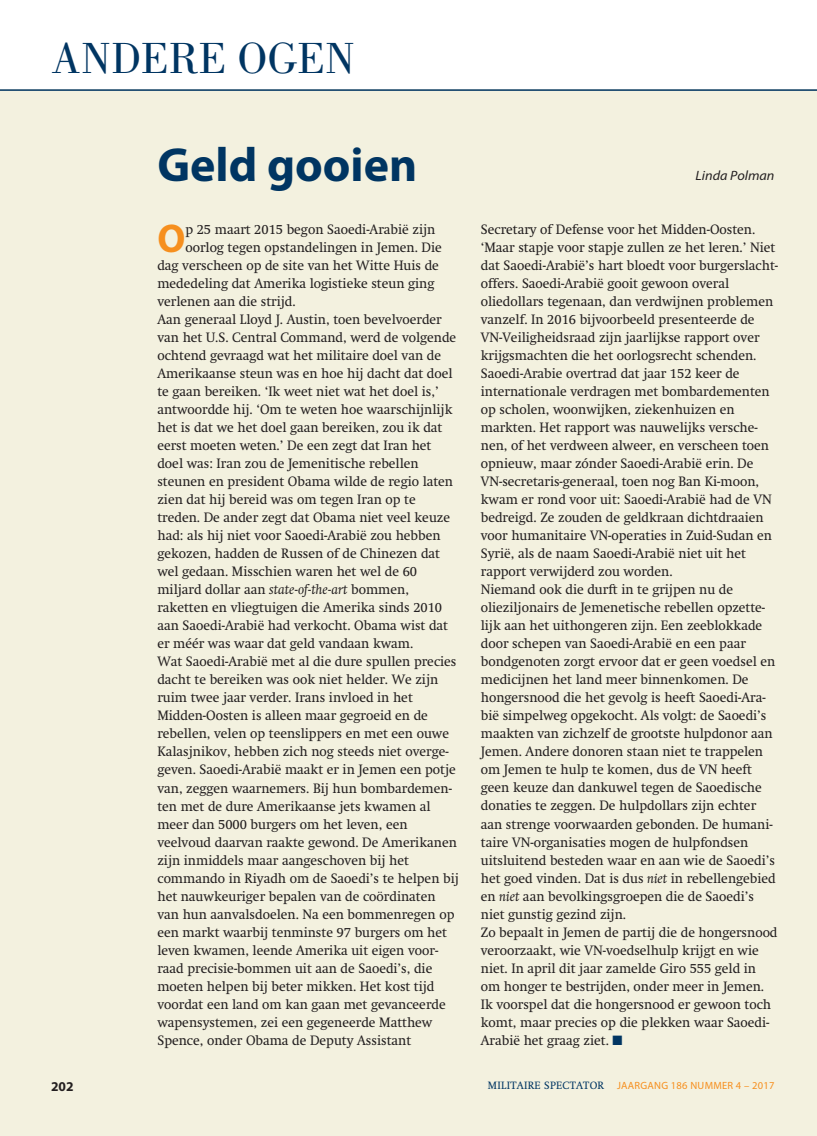
<style>
.page{position:relative;width:817px;height:1136px;background:#fff}
.page>*{position:absolute;margin:0;border:0;box-sizing:border-box;transform-origin:0 0}
.t1{font:700 48px "Myriad Pro";color:#003562}
.t2{font:45px "Bodoni";color:#003562}
.t3{font:700 40.2px "Myriad Pro";color:#f68f1e}
.t4{font:13.5px/18px "Swift";color:#231f20}
.t5{font:italic 13.5px "Myriad Pro";color:#231f20;scale:1.05 1}
.t6{font:700 13.5px "Myriad Pro";color:#231f20}
.t7{font:10.5px "Myriad Pro";letter-spacing:.025em;color:#f68f1e}
.s1{font-style:italic}
.s2{color:#003562}
.s3{font-family:"Swift";color:#003562}
</style>
<div class="page">
<div style="left:0;top:89px;width:816px;height:1046px;background:#f3f1df"></div>
<hr style="left:0;top:89px;width:816px;height:2px;background:#003562">
<h2 class="t2" style="left:51px;top:33px;width:305px">ANDERE OGEN</h2>
<h1 class="t1" style="left:157px;top:138px;width:261px">Geld gooien</h1>
<h3 class="t3" style="left:157px;top:216px;width:29px">O</h3>
<p class="t4" style="left:185px;top:220px;width:251px">p 25 maart 2015 begon Saoedi-Arabië zijn</p>
<p class="t4" style="left:185px;top:238px;width:258px">oorlog tegen opstandelingen in Jemen. Die</p>
<p class="t4" style="left:157px;top:256px;width:283px">dag verscheen op de site van het Witte Huis de</p>
<p class="t4" style="left:157px;top:274px;width:278px">mededeling dat Amerika logistieke steun ging</p>
<p class="t4" style="left:157px;top:292px;width:140px">verlenen aan die strijd.</p>
<p class="t4" style="left:157px;top:310px;width:286px">Aan generaal Lloyd J. Austin, toen bevelvoerder</p>
<p class="t4" style="left:157px;top:328px;width:300px">van het U.S. Central Command, werd de volgende</p>
<p class="t4" style="left:157px;top:346px;width:285px">ochtend gevraagd wat het militaire doel van de</p>
<p class="t4" style="left:157px;top:364px;width:296px">Amerikaanse steun was en hoe hij dacht dat doel</p>
<p class="t4" style="left:157px;top:382px;width:283px">te gaan bereiken. ‘Ik weet niet wat het doel is,’</p>
<p class="t4" style="left:157px;top:400px;width:296px">antwoordde hij. ‘Om te weten hoe waarschijnlijk</p>
<p class="t4" style="left:157px;top:418px;width:286px">het is dat we het doel gaan bereiken, zou ik dat</p>
<p class="t4" style="left:157px;top:436px;width:275px">eerst moeten weten.’ De een zegt dat Iran het</p>
<p class="t4" style="left:157px;top:454px;width:263px">doel was: Iran zou de Jemenitische rebellen</p>
<p class="t4" style="left:157px;top:472px;width:297px">steunen en president Obama wilde de regio laten</p>
<p class="t4" style="left:157px;top:490px;width:260px">zien dat hij bereid was om tegen Iran op te</p>
<p class="t4" style="left:157px;top:508px;width:294px">treden. De ander zegt dat Obama niet veel keuze</p>
<p class="t4" style="left:157px;top:526px;width:284px">had: als hij niet voor Saoedi-Arabië zou hebben</p>
<p class="t4" style="left:157px;top:544px;width:284px">gekozen, hadden de Russen of de Chinezen dat</p>
<p class="t4" style="left:157px;top:562px;width:261px">wel gedaan. Misschien waren het wel de 60</p>
<p class="t4" style="left:157px;top:580px;width:253px">miljard dollar aan <span class="s1">state-of-the-art</span> bommen,</p>
<p class="t4" style="left:157px;top:598px;width:286px">raketten en vliegtuigen die Amerika sinds 2010</p>
<p class="t4" style="left:157px;top:616px;width:292px">aan Saoedi-Arabië had verkocht. Obama wist dat</p>
<p class="t4" style="left:157px;top:634px;width:257px">er méér was waar dat geld vandaan kwam.</p>
<p class="t4" style="left:157px;top:652px;width:300px">Wat Saoedi-Arabië met al die dure spullen precies</p>
<p class="t4" style="left:157px;top:670px;width:282px">dacht te bereiken was ook niet helder. We zijn</p>
<p class="t4" style="left:157px;top:688px;width:257px">ruim twee jaar verder. Irans invloed in het</p>
<p class="t4" style="left:157px;top:706px;width:272px">Midden-Oosten is alleen maar gegroeid en de</p>
<p class="t4" style="left:157px;top:724px;width:293px">rebellen, velen op teenslippers en met een ouwe</p>
<p class="t4" style="left:157px;top:742px;width:292px">Kalasjnikov, hebben zich nog steeds niet overge-</p>
<p class="t4" style="left:157px;top:760px;width:300px">geven. Saoedi-Arabië maakt er in Jemen een potje</p>
<p class="t4" style="left:157px;top:778px;width:296px">van, zeggen waarnemers. Bij hun bombardemen-</p>
<p class="t4" style="left:157px;top:796px;width:274px">ten met de dure Amerikaanse jets kwamen al</p>
<p class="t4" style="left:157px;top:814px;width:251px">meer dan 5000 burgers om het leven, een</p>
<p class="t4" style="left:157px;top:832px;width:301px">veelvoud daarvan raakte gewond. De Amerikanen</p>
<p class="t4" style="left:157px;top:850px;width:253px">zijn inmiddels maar aangeschoven bij het</p>
<p class="t4" style="left:157px;top:868px;width:303px">commando in Riyadh om de Saoedi’s te helpen bij</p>
<p class="t4" style="left:157px;top:886px;width:279px">het nauwkeuriger bepalen van de coördinaten</p>
<p class="t4" style="left:157px;top:904px;width:298px">van hun aanvalsdoelen. Na een bommenregen op</p>
<p class="t4" style="left:157px;top:922px;width:291px">een markt waarbij tenminste 97 burgers om het</p>
<p class="t4" style="left:157px;top:940px;width:282px">leven kwamen, leende Amerika uit eigen voor-</p>
<p class="t4" style="left:157px;top:958px;width:276px">raad precisie-bommen uit aan de Saoedi’s, die</p>
<p class="t4" style="left:157px;top:976px;width:278px">moeten helpen bij beter mikken. Het kost tijd</p>
<p class="t4" style="left:157px;top:994px;width:290px">voordat een land om kan gaan met gevanceerde</p>
<p class="t4" style="left:157px;top:1012px;width:276px">wapensystemen, zei een gegeneerde Matthew</p>
<p class="t4" style="left:157px;top:1030px;width:255px">Spence, onder Obama de Deputy Assistant</p>
<p class="t5" style="left:695px;top:168px;width:77px">Linda Polman</p>
<p class="t4" style="left:480px;top:220px;width:299px">Secretary of Defense voor het Midden-Oosten. ‘Maar stapje voor stapje zullen ze het leren.’ Niet dat Saoedi-Arabië’s hart bloedt voor burgerslacht&shy;offers. Saoedi-Arabië gooit gewoon overal oliedollars tegenaan, dan verdwijnen problemen vanzelf. In 2016 bijvoorbeeld presenteerde de VN-Veiligheidsraad zijn jaarlijkse rapport over krijgsmachten die het oorlogsrecht schenden.<br>Saoedi-Arabie overtrad dat jaar 152 keer de internationale verdragen met bombardementen op scholen, woonwijken, ziekenhuizen en markten. Het rapport was nauwelijks versche&shy;nen, of het verdween alweer, en verscheen toen opnieuw, maar zónder Saoedi-Arabië erin. De VN-secretaris-generaal, toen nog Ban Ki-moon, kwam er rond voor uit: Saoedi-Arabië had de VN bedreigd. Ze zouden de geldkraan dichtdraaien voor humanitaire VN-operaties in Zuid-Sudan en Syrië, als de naam Saoedi-Arabië niet uit het rapport verwijderd zou worden.<br>Niemand ook die durft in te grijpen nu de olieziljonairs de Jemenetische rebellen opzette&shy;lijk aan het uithongeren zijn. Een zeeblokkade door schepen van Saoedi-Arabië en een paar bondgenoten zorgt ervoor dat er geen voedsel en medicijnen het land meer binnenkomen. De hongersnood die het gevolg is heeft Saoedi-Ara&shy;bië simpelweg opgekocht. Als volgt: de Saoedi’s maakten van zichzelf de grootste hulpdonor aan Jemen. Andere donoren staan niet te trappelen om Jemen te hulp te komen, dus de VN heeft geen keuze dan dankuwel tegen de Saoedische donaties te zeggen. De hulpdollars zijn echter aan strenge voorwaarden gebonden. De humani&shy;taire VN-organisaties mogen de hulpfondsen uitsluitend besteden waar en aan wie de Saoedi’s het goed vinden. Dat is dus <span class="s1">niet</span> in rebellengebied en <span class="s1">niet</span> aan bevolkingsgroepen die de Saoedi’s niet gunstig gezind zijn.<br>Zo bepaalt in Jemen de partij die de hongersnood veroorzaakt, wie VN-voedselhulp krijgt en wie niet. In april dit jaar zamelde Giro 555 geld in om honger te bestrijden, onder meer in Jemen.<br>Ik voorspel dat die hongersnood er gewoon toch komt, maar precies op die plekken waar Saoedi-Arabië het graag ziet. <span class="s2">■</span></p>
<p class="t6" style="left:51px;top:1078px;width:24px">202</p>
<p class="t7" style="left:488px;top:1079px;width:288px"><span class="s3">MILITAIRE SPECTATOR</span> JAARGANG 186 NUMMER 4 – 2017</p>
</div>
